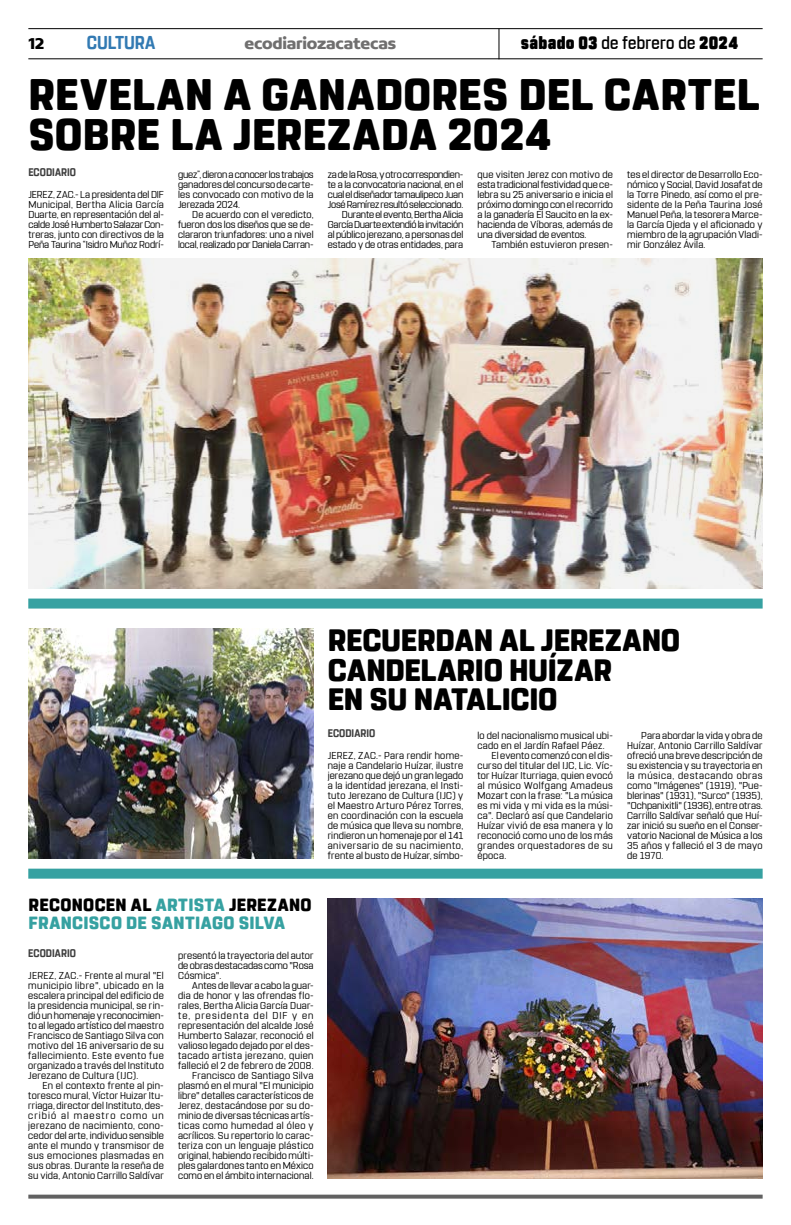
<style>
.page{position:relative;width:791px;height:1225px;background:#fff}
.page>*{position:absolute;margin:0;border:0;box-sizing:border-box;transform-origin:0 0}
.t1{font:800 44px/40px "Rohn Rounded";letter-spacing:.015em;color:#000}
.t2{font:800 30.8px/29.5px "Rohn Rounded";letter-spacing:-.005em;color:#000}
.t3{font:700 18.6px "Rohn Rounded";letter-spacing:-.01em;color:#327ab3;scale:.91 1}
.t4{font:800 17.6px/18px "Rohn Rounded";letter-spacing:.02em;color:#36a1a1}
.t5{font:900 17.6px "Rohn Rounded";letter-spacing:.02em;color:#000;scale:.91 1}
.t6{font:700 16.9px "Concord";letter-spacing:-.01em;color:#706f6f}
.t7{font:700 16.9px "Concord";color:#000}
.t8{font:700 11px "Rohn Rounded";letter-spacing:.005em;color:#3d3d3d;scale:.91 1}
.t9{font:10px/10px "Rohn Rounded";letter-spacing:.02em;color:#000;text-align:justify}
.t10{font:10px/10px "Rohn Rounded";letter-spacing:-.02em;color:#000;text-align:right}
.t11{font:10px "Rohn Rounded";letter-spacing:.055em;color:#000}
.t12{font:10px "Rohn Rounded";letter-spacing:.05em;color:#000}
.s1{font-weight:500}
.s2{color:#000}
</style>
<div class="page">
<svg style="left:28px;top:1194px;width:735px;height:4px;background:#7a7a7a"></svg>
<hr style="left:28px;top:28px;width:735px;height:1px;background:#000">
<hr style="left:28px;top:58px;width:735px;height:1px;background:#000">
<hr style="left:498px;top:29px;width:1px;height:30px;background:#000">
<div style="left:28px;top:868px;width:735px;height:10px;background:#36a1a1"></div>
<div style="left:28px;top:598px;width:735px;height:10px;background:#36a1a1"></div>
<img style="left:328px;top:898px;width:435px;height:280px">
<img style="left:28px;top:628px;width:286px;height:230px">
<img style="left:28px;top:258px;width:735px;height:330px">
<h3 class="t7" style="left:28px;top:33px;width:18px">12</h3>
<h3 class="t3" style="left:87px;top:32px;width:77px">CULTURA</h3>
<h3 class="t6" style="left:244px;top:33px;width:153px">ecodiariozacatecas</h3>
<h3 class="t5" style="left:521px;top:33px;width:240px">sábado 03 <span class="s1">de febrero de</span> 2024</h3>
<h1 class="t1" style="left:28px;top:75px;width:732px">REVELAN A GANADORES DEL CARTEL<br>SOBRE LA JEREZADA 2024</h1>
<p class="t8" style="left:28px;top:166px;width:54px">ECODIARIO</p>
<p class="t9" style="left:28px;top:190px;width:137px">JEREZ, ZAC.- La presidenta del DIF Municipal, Bertha Alicia García Duarte, en representación del al&shy;calde José Humberto Salazar Con&shy;treras, junto con directivos de la Peña Taurina “Isidro Muñoz Rodrí-</p>
<p class="t9" style="left:178px;top:170px;width:137px">guez”, dieron a conocer los trabajos ganadores del concurso de carte&shy;les convocado con motivo de la Jerezada 2024.</p>
<p class="t9" style="left:178px;top:210px;width:137px;text-indent:14px">De acuerdo con el veredicto, fueron dos los diseños que se de&shy;clararon triunfadores: uno a nivel local, realizado por Daniela Carran-</p>
<p class="t10" style="left:328px;top:170px;width:137px">za de la Rosa, y otro correspondien&shy;te a la convocatoria nacional, en el cual el diseñador tamaulipeco Juan José Ramírez resultó seleccionado.<br>Durante el evento, Bertha Alicia García Duarte extendió la invitación al público jerezano, a personas del estado y de otras entidades, para</p>
<p class="t9" style="left:477px;top:170px;width:137px">que visiten Jerez con motivo de esta tradicional festividad que ce&shy;lebra su 25 aniversario e inicia el próximo domingo con el recorrido a la ganadería El Saucito en la ex&shy;hacienda de Víboras, además de una diversidad de eventos.</p>
<p class="t9" style="left:492px;top:240px;width:123px">También estuvieron presen-</p>
<p class="t9" style="left:627px;top:170px;width:137px">tes el director de Desarrollo Eco&shy;nómico y Social, David Josafat de la Torre Pinedo, así como el pre&shy;sidente de la Peña Taurina José Manuel Peña, la tesorera Marce&shy;la García Ojeda y el aficionado y miembro de la agrupación Vladi&shy;mir González Ávila.</p>
<h2 class="t2" style="left:328px;top:625px;width:354px">RECUERDAN AL JEREZANO<br>CANDELARIO HUÍZAR<br>EN SU NATALICIO</h2>
<p class="t8" style="left:328px;top:726px;width:54px">ECODIARIO</p>
<p class="t9" style="left:477px;top:730px;width:137px">lo del nacionalismo musical ubi-</p>
<p class="t9" style="left:477px;top:740px;width:129px">cado en el Jardín Rafael Páez.</p>
<p class="t9" style="left:492px;top:750px;width:123px">El evento comenzó con el dis-</p>
<p class="t9" style="left:477px;top:760px;width:137px">curso del titular del IJC, Lic. Víc-</p>
<p class="t9" style="left:477px;top:770px;width:137px">tor Huízar Iturriaga, quien evocó</p>
<p class="t12" style="left:477px;top:779px;width:137px">al músico Wolfgang Amadeus</p>
<p class="t9" style="left:477px;top:790px;width:137px">Mozart con la frase: "La música</p>
<p class="t9" style="left:477px;top:800px;width:137px">es mi vida y mi vida es la músi-</p>
<p class="t9" style="left:477px;top:810px;width:137px">ca". Declaró así que Candelario</p>
<p class="t9" style="left:477px;top:820px;width:137px">Huízar vivió de esa manera y lo</p>
<p class="t9" style="left:477px;top:830px;width:137px">reconoció como uno de los más</p>
<p class="t11" style="left:477px;top:839px;width:137px">grandes orquestadores de su</p>
<p class="t9" style="left:477px;top:850px;width:30px">época.</p>
<p class="t9" style="left:328px;top:750px;width:137px">JEREZ, ZAC.- Para rendir home&shy;naje a Candelario Huízar, ilustre jerezano que dejó un gran legado a la identidad jerezana, el Insti&shy;tuto Jerezano de Cultura (IJC) y el Maestro Arturo Pérez Torres, en coordinación con la escuela de música que lleva su nombre, rindieron un homenaje por el 141 aniversario de su nacimiento, frente al busto de Huízar, símbo-</p>
<p class="t9" style="left:627px;top:730px;width:137px;text-indent:14px">Para abordar la vida y obra de Huízar, Antonio Carrillo Saldívar ofreció una breve descripción de su existencia y su trayectoria en la música, destacando obras como "Imágenes" (1919), "Pue&shy;blerinas" (1931), "Surco" (1935), "Ochpanixitli" (1936), entre otras.<br>Carrillo Saldívar señaló que Huí&shy;zar inició su sueño en el Conser&shy;vatorio Nacional de Música a los 35 años y falleció el 3 de mayo de 1970.</p>
<h3 class="t4" style="left:29px;top:896px;width:284px"><span class="s2">RECONOCEN AL</span> ARTISTA <span class="s2">JEREZANO<br></span>FRANCISCO DE SANTIAGO SILVA</h3>
<p class="t8" style="left:28px;top:946px;width:54px">ECODIARIO</p>
<p class="t9" style="left:178px;top:950px;width:137px">presentó la trayectoria del autor de obras destacadas como "Rosa Cósmica".</p>
<p class="t9" style="left:178px;top:980px;width:137px;text-align:right">Antes de llevar a cabo la guar&shy;dia de honor y las ofrendas flo&shy;rales, Bertha Alicia García Duar&shy;te, presidenta del DIF y en representación del alcalde José<br>Humberto Salazar, reconoció el valioso legado dejado por el des&shy;tacado artista jerezano, quien falleció el 2 de febrero de 2008.<br>Francisco de Santiago Silva plasmó en el mural "El municipio libre" detalles característicos de<br>Jerez, destacándose por su do&shy;minio de diversas técnicas artís&shy;ticas como humedad al óleo y acrílicos. Su repertorio lo carac&shy;teriza con un lenguaje plástico original, habiendo recibido múlti&shy;ples galardones tanto en México como en el ámbito internacional.</p>
<p class="t9" style="left:28px;top:970px;width:137px">JEREZ, ZAC.- Frente al mural "El municipio libre", ubicado en la escalera principal del edificio de la presidencia municipal, se rin&shy;dió un homenaje y reconocimien&shy;to al legado artístico del maestro Francisco de Santiago Silva con motivo del 16 aniversario de su fallecimiento. Este evento fue organizado a través del Instituto Jerezano de Cultura (IJC).</p>
<p class="t9" style="left:28px;top:1080px;width:137px;text-indent:14px">En el contexto frente al pin&shy;toresco mural, Víctor Huizar Itu&shy;rriaga, director del Instituto, des&shy;cribió al maestro como un jerezano de nacimiento, cono&shy;cedor del arte, individuo sensible ante el mundo y transmisor de sus emociones plasmadas en sus obras. Durante la reseña de su vida, Antonio Carrillo Saldívar</p>
</div>
